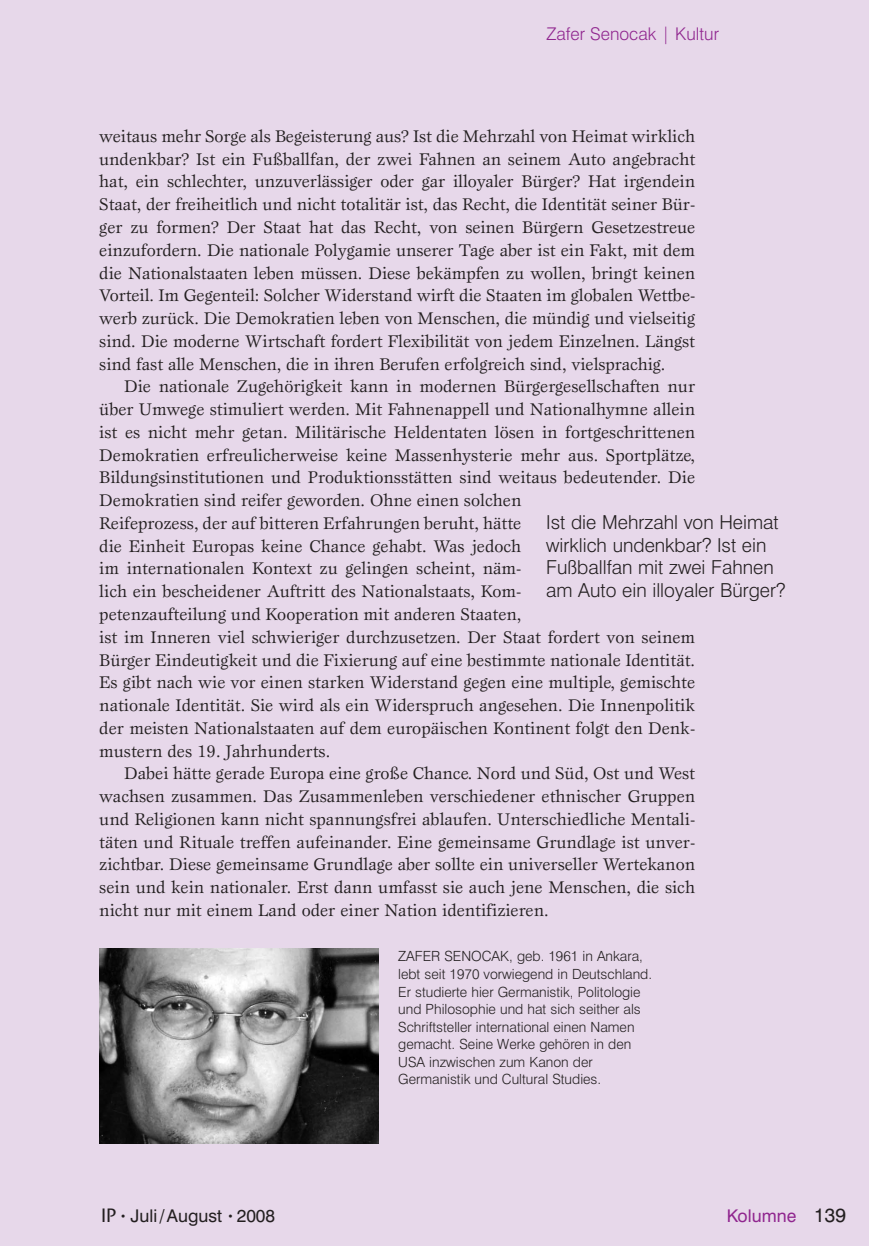
<style>
.page{position:relative;width:869px;height:1246px;background:#fff}
.page>*{position:absolute;margin:0;border:0;box-sizing:border-box;transform-origin:0 0}
.t1{font:300 19.25px/22.8px "Swiss 721 BT";color:#231f20}
.t2{font:17.5px/22.8px "Esprit";color:#231f20;text-align:justify}
.t3{font:17.5px "Swiss 721 BT";color:#231f20}
.t4{font:300 17.5px "Swiss 721 BT";color:#90268f}
.t5{font:17.5px "Swiss 721 BT";color:#90268f}
.t6{font:300 14px/17.5px "Swiss 721 BT";color:#231f20}
.s1{font-family:"ITC Stone Sans";font-weight:500;font-size:19.25px}
.s2{font-size:10.5px}
.s3{font-size:19.25px;color:#231f20}
</style>
<div class="page">
<div style="left:0;top:0;width:868px;height:1245px;background:#e7d8ea"></div>
<img style="left:99px;top:948px;width:279px;height:195px">
<p class="t4" style="left:546px;top:23px;width:174px">Zafer Senocak | Kultur</p>
<p class="t2" style="left:99px;top:124px;width:597px">weitaus mehr Sorge als Begeisterung aus? Ist die Mehrzahl von Heimat wirklich undenkbar? Ist ein Fußballfan, der zwei Fahnen an seinem Auto angebracht hat, ein schlechter, unzuverlässiger oder gar illoyaler Bürger? Hat irgendein Staat, der freiheitlich und nicht totalitär ist, das Recht, die Identität seiner Bür&shy;ger zu formen? Der Staat hat das Recht, von seinen Bürgern Gesetzestreue einzufordern. Die nationale Polygamie unserer Tage aber ist ein Fakt, mit dem die Nationalstaaten leben müssen. Diese bekämpfen zu wollen, bringt keinen Vorteil. Im Gegenteil: Solcher Widerstand wirft die Staaten im globalen Wettbe&shy;werb zurück. Die Demokratien leben von Menschen, die mündig und vielseitig sind. Die moderne Wirtschaft fordert Flexibilität von jedem Einzelnen. Längst sind fast alle Menschen, die in ihren Berufen erfolgreich sind, vielsprachig.</p>
<p class="t2" style="left:99px;top:375px;width:597px;text-align:left;text-indent:25px">Die nationale Zugehörigkeit kann in modernen Bürgergesellschaften nur über Umwege stimuliert werden. Mit Fahnenappell und Nationalhymne allein ist es nicht mehr getan. Militärische Heldentaten lösen in fortgeschrittenen Demokratien erfreulicherweise keine Massenhysterie mehr aus. Sportplätze, Bildungsinstitutionen und Produktionsstätten sind weitaus bedeutender. Die Demokratien sind reifer geworden. Ohne einen solchen<br>Reifeprozess, der auf bitteren Erfahrungen beruht, hätte<br>die Einheit Europas keine Chance gehabt. Was jedoch<br>im internationalen Kontext zu gelingen scheint, näm-<br>lich ein bescheidener Auftritt des Nationalstaats, Kom-<br>petenzaufteilung und Kooperation mit anderen Staaten,<br>ist im Inneren viel schwieriger durchzusetzen. Der Staat fordert von seinem Bürger Eindeutigkeit und die Fixierung auf eine bestimmte nationale Identität.<br>Es gibt nach wie vor einen starken Widerstand gegen eine multiple, gemischte nationale Identität. Sie wird als ein Widerspruch angesehen. Die Innenpolitik der meisten Nationalstaaten auf dem europäischen Kontinent folgt den Denk&shy;mustern des 19. Jahrhunderts.</p>
<p class="t2" style="left:99px;top:761px;width:597px;text-indent:25px">Dabei hätte gerade Europa eine große Chance. Nord und Süd, Ost und West wachsen zusammen. Das Zusammenleben verschiedener ethnischer Gruppen und Religionen kann nicht spannungsfrei ablaufen. Unterschiedliche Mentali&shy;täten und Rituale treffen aufeinander. Eine gemeinsame Grundlage ist unver&shy;zichtbar. Diese gemeinsame Grundlage aber sollte ein universeller Wertekanon sein und kein nationaler. Erst dann umfasst sie auch jene Menschen, die sich nicht nur mit einem Land oder einer Nation identifizieren.</p>
<p class="t1" style="left:546px;top:510px;width:241px">Ist die Mehrzahl von Heimat wirklich undenkbar? Ist ein<br>Fußballfan mit zwei Fahnen am Auto ein illoyaler Bürger?</p>
<p class="t6" style="left:398px;top:947px;width:255px">ZAFER SENOCAK, geb. 1961 in Ankara, lebt seit 1970 vorwiegend in Deutschland.<br>Er studierte hier Germanistik, Politologie und Philosophie und hat sich seither als Schriftsteller international einen Namen gemacht. Seine Werke gehören in den USA inzwischen zum Kanon der Germanistik und Cultural Studies.</p>
<p class="t3" style="left:101px;top:1204px;width:175px"><span class="s1">IP</span> <span class="s2">•</span> Juli / August <span class="s2">•</span> 2008</p>
<p class="t5" style="left:726px;top:1204px;width:121px">Kolumne <span class="s3">139</span></p>
</div>
